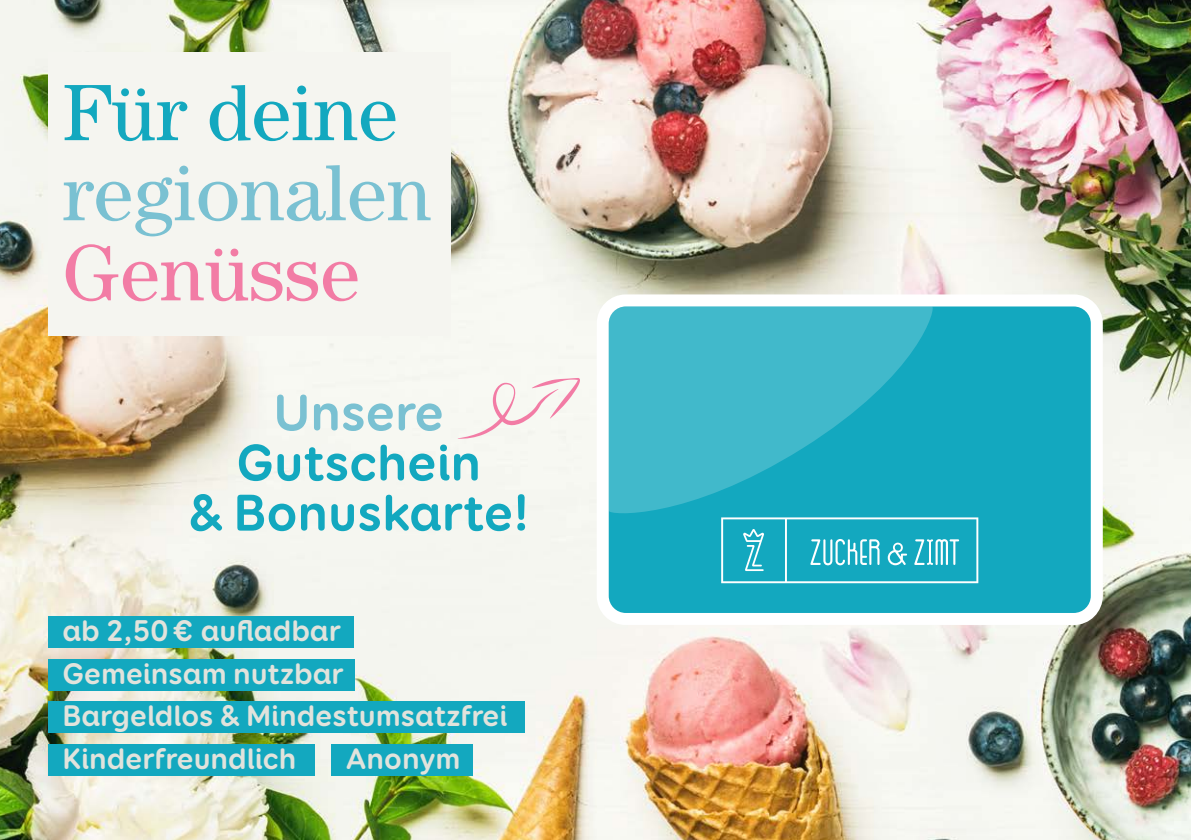
<style>
.page{position:relative;width:1191px;height:840px;background:#fff}
.page>*{position:absolute;margin:0;border:0;box-sizing:border-box;transform-origin:0 0}
.t1{font:80px "Century";color:#7ac1d2}
.t2{font:80px "Century";color:#13a8bf}
.t3{font:80px "Century";color:#f27ca5}
.t4{font:700 52px/50px "Booster Next FY";color:#13a8bf;text-align:center}
.t5{font:700 52px "Booster Next FY";color:#7ac1d2}
.t6{font:700 30px "Booster Next FY";color:#e1e3dc}
</style>
<div class="page">
<img style="left:0;top:0;width:1191px;height:839px">
<div style="left:48px;top:52px;width:402px;height:284px;background:#f5f5f0"></div>
<div style="left:603px;top:300px;width:493px;height:318px;background:#13a8bf;border-radius:23px"></div>
<div style="left:597px;top:294px;width:505px;height:330px;border:12px solid #fff;border-radius:23px"></div>
<svg style="left:609px;top:306px;width:325px;height:209px;fill:#41b9cb"></svg>
<svg style="left:721px;top:517px;width:257px;height:66px"></svg>
<div style="left:48px;top:616px;width:306px;height:31px;background:#13a8bf"></div>
<div style="left:48px;top:659px;width:306px;height:31px;background:#13a8bf"></div>
<div style="left:48px;top:701px;width:476px;height:31px;background:#13a8bf"></div>
<div style="left:48px;top:744px;width:267px;height:31px;background:#13a8bf"></div>
<div style="left:331px;top:744px;width:142px;height:31px;background:#13a8bf"></div>
<svg style="left:458px;top:378px;width:122px;height:61px"></svg>
<p class="t2" style="left:62px;top:66px;width:337px">Für deine</p>
<p class="t1" style="left:62px;top:146px;width:371px">regionalen</p>
<p class="t3" style="left:62px;top:226px;width:299px">Genüsse</p>
<p class="t5" style="left:273px;top:379px;width:172px">Unsere</p>
<p class="t4" style="left:188px;top:437px;width:342px">Gutschein<br>&amp; Bonuskarte!</p>
<p class="t6" style="left:62px;top:611px;width:280px">ab 2,50 € aufladbar</p>
<p class="t6" style="left:62px;top:654px;width:283px">Gemeinsam nutzbar</p>
<p class="t6" style="left:62px;top:696px;width:446px">Bargeldlos &amp; Mindestumsatzfrei</p>
<p class="t6" style="left:62px;top:739px;width:235px">Kinderfreundlich</p>
<p class="t6" style="left:346px;top:739px;width:116px">Anonym</p>
</div>
